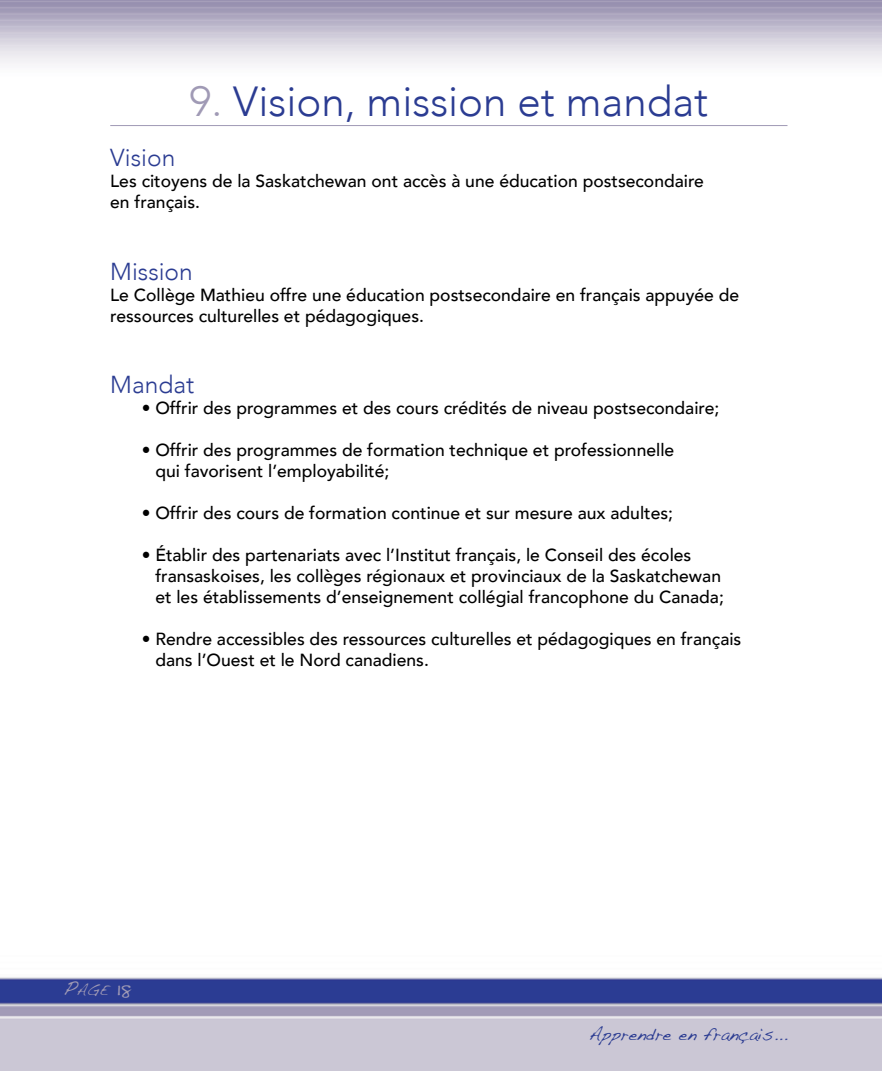
<style>
.page{position:relative;width:882px;height:1071px;background:#fff}
.page>*{position:absolute;margin:0;border:0;box-sizing:border-box;transform-origin:0 0}
.t1{font:300 42px "Avenir";color:#2b3c92}
.t2{font:300 24.5px "Avenir";color:#2b3c92}
.t3{font:21px "Handwriting Dakota";color:#a09ab5}
.t4{font:500 17.5px/21px "Avenir";color:#000}
.t5{font:17.5px "Handwriting Dakota";color:#2b3c92}
.s1{color:#a09ab5}
.s2{font-size:14.7px}
</style>
<div class="page">
<img style="left:0;top:0;width:882px;height:1071px">
<hr style="left:110px;top:125px;width:678px;height:1px;background:#a09ab5">
<h1 class="t1" style="left:190px;top:76px;width:520px"><span class="s1">9.</span> Vision, mission et mandat</h1>
<h2 class="t2" style="left:110px;top:143px;width:67px">Vision</h2>
<p class="t4" style="left:110px;top:170px;width:595px">Les citoyens de la Saskatchewan ont accès à une éducation postsecondaire en français.</p>
<h2 class="t2" style="left:110px;top:257px;width:84px">Mission</h2>
<p class="t4" style="left:110px;top:283px;width:630px">Le Collège Mathieu offre une éducation postsecondaire en français appuyée de ressources culturelles et pédagogiques.</p>
<h2 class="t2" style="left:110px;top:370px;width:85px">Mandat</h2>
<p class="t4" style="left:142px;top:397px;width:579px">• Offrir des programmes et des cours crédités de niveau postsecondaire;</p>
<p class="t4" style="left:155px;top:439px;width:520px;text-indent:-14px">• Offrir des programmes de formation technique et professionnelle qui favorisent l’employabilité;</p>
<p class="t4" style="left:142px;top:502px;width:533px">• Offrir des cours de formation continue et sur mesure aux adultes;</p>
<p class="t4" style="left:155px;top:544px;width:570px;text-indent:-14px">• Établir des partenariats avec l’Institut français, le Conseil des écoles fransaskoises, les collèges régionaux et provinciaux de la Saskatchewan et les établissements d’enseignement collégial francophone du Canada;</p>
<p class="t4" style="left:155px;top:628px;width:588px;text-indent:-14px">• Rendre accessibles des ressources culturelles et pédagogiques en français dans l’Ouest et le Nord canadiens.</p>
<p class="t3" style="left:63px;top:976px;width:70px">P<span class="s2">age</span> 18</p>
<p class="t5" style="left:589px;top:1023px;width:200px">Apprendre en français...</p>
</div>
